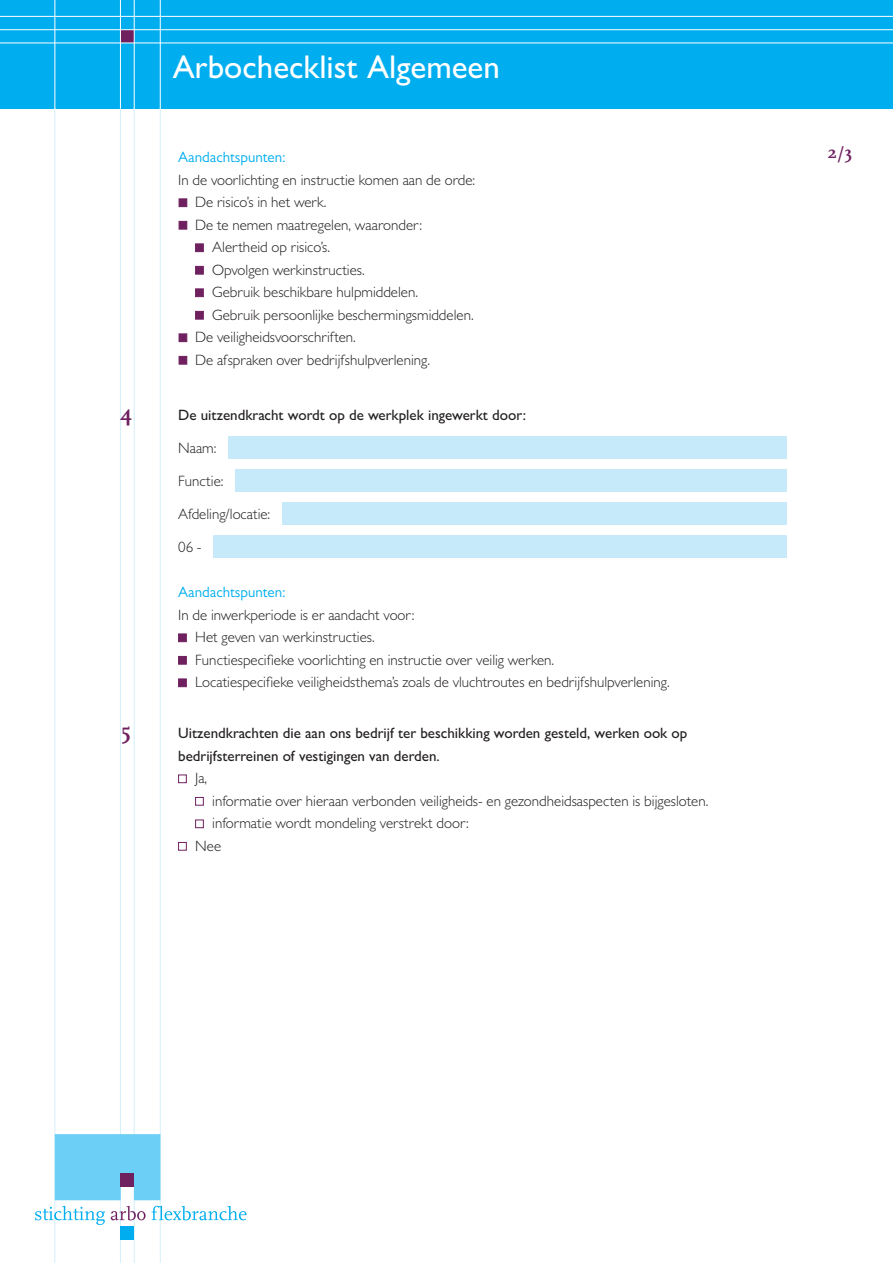
<style>
.page{position:relative;width:893px;height:1263px;background:#fff}
.page>*{position:absolute;margin:0;border:0;box-sizing:border-box;transform-origin:0 0}
.t1{font:500 33px "Gill Sans MT Pro";color:#fff}
.t2{font:700 22.5px "Scala";color:#6f205f}
.t3{font:700 18px "Scala";color:#6f205f}
.t4{font:300 15px/22.5px "Gill Sans MT Pro";color:#231f20}
.t5{font:500 15px/22.5px "Gill Sans MT Pro";color:#231f20}
.t6{font:15px "Gill Sans MT Pro";color:#00aeef}
</style>
<div class="page">
<div style="left:0;top:0;width:893px;height:108px;background:#00aeef"></div>
<div style="left:120px;top:30px;width:14px;height:13px;background:#6f205f"></div>
<hr style="left:0;top:43px;width:893px;height:1px;background:#fff">
<hr style="left:0;top:29px;width:893px;height:1px;background:#fff">
<hr style="left:0;top:16px;width:893px;height:1px;background:#fff">
<hr style="left:160px;top:0;width:1px;height:108px;background:#fff">
<hr style="left:120px;top:0;width:1px;height:108px;background:#fff">
<hr style="left:54px;top:0;width:1px;height:108px;background:#fff">
<hr style="left:134px;top:0;width:1px;height:108px;background:#fff">
<hr style="left:160px;top:108px;width:1px;height:1155px;background:#d4effb">
<hr style="left:120px;top:108px;width:1px;height:1155px;background:#d4effb">
<hr style="left:54px;top:108px;width:1px;height:1155px;background:#d4effb">
<hr style="left:134px;top:108px;width:1px;height:1155px;background:#d4effb">
<svg style="left:35px;top:1206px;width:70px;height:19px"></svg>
<svg style="left:111px;top:1206px;width:35px;height:14px"></svg>
<svg style="left:152px;top:1206px;width:95px;height:14px"></svg>
<div style="left:55px;top:1134px;width:105px;height:66px;background:#6bcff6"></div>
<div style="left:121px;top:1174px;width:13px;height:13px;background:#6f205f"></div>
<div style="left:121px;top:1227px;width:13px;height:13px;background:#00aeef"></div>
<div style="left:179px;top:198px;width:8px;height:9px;background:#6f205f;border:1px solid #6f205f"></div>
<div style="left:179px;top:221px;width:8px;height:8px;background:#6f205f;border:1px solid #6f205f"></div>
<div style="left:195px;top:243px;width:9px;height:9px;background:#6f205f;border:1px solid #6f205f"></div>
<div style="left:195px;top:266px;width:9px;height:8px;background:#6f205f;border:1px solid #6f205f"></div>
<div style="left:195px;top:288px;width:9px;height:9px;background:#6f205f;border:1px solid #6f205f"></div>
<div style="left:195px;top:311px;width:9px;height:8px;background:#6f205f;border:1px solid #6f205f"></div>
<div style="left:179px;top:333px;width:8px;height:9px;background:#6f205f;border:1px solid #6f205f"></div>
<div style="left:179px;top:356px;width:8px;height:8px;background:#6f205f;border:1px solid #6f205f"></div>
<div style="left:178px;top:633px;width:9px;height:9px;background:#6f205f;border:1px solid #6f205f"></div>
<div style="left:178px;top:656px;width:9px;height:8px;background:#6f205f;border:1px solid #6f205f"></div>
<div style="left:178px;top:678px;width:9px;height:9px;background:#6f205f;border:1px solid #6f205f"></div>
<div style="left:178px;top:774px;width:9px;height:9px;border:1px solid #6f205f"></div>
<div style="left:195px;top:797px;width:9px;height:8px;border:1px solid #6f205f"></div>
<div style="left:195px;top:819px;width:9px;height:9px;border:1px solid #6f205f"></div>
<div style="left:178px;top:842px;width:9px;height:8px;border:1px solid #6f205f"></div>
<div style="left:228px;top:436px;width:559px;height:22px;background:#c6eafa"></div>
<div style="left:235px;top:469px;width:552px;height:22px;background:#c6eafa"></div>
<div style="left:282px;top:502px;width:505px;height:22px;background:#c6eafa"></div>
<div style="left:213px;top:535px;width:574px;height:22px;background:#c6eafa"></div>
<h1 class="t1" style="left:173px;top:48px;width:328px">Arbochecklist Algemeen</h1>
<p class="t6" style="left:178px;top:148px;width:109px">Aandachtspunten:</p>
<p class="t4" style="left:178px;top:168px;width:299px">In de voorlichting en instructie komen aan de orde:</p>
<p class="t4" style="left:195px;top:190px;width:133px">De risico’s in het werk.</p>
<p class="t4" style="left:195px;top:213px;width:228px">De te nemen maatregelen, waaronder:</p>
<p class="t4" style="left:212px;top:235px;width:119px">Alertheid op risico’s.</p>
<p class="t4" style="left:212px;top:258px;width:154px">Opvolgen werkinstructies.</p>
<p class="t4" style="left:212px;top:280px;width:207px">Gebruik beschikbare hulpmiddelen.</p>
<p class="t4" style="left:212px;top:303px;width:263px">Gebruik persoonlijke beschermingsmiddelen.</p>
<p class="t4" style="left:195px;top:325px;width:162px">De veiligheidsvoorschriften.</p>
<p class="t4" style="left:195px;top:348px;width:236px">De afspraken over bedrijfshulpverlening.</p>
<h2 class="t2" style="left:120px;top:400px;width:14px">4</h2>
<p class="t5" style="left:178px;top:404px;width:349px">De uitzendkracht wordt op de werkplek ingewerkt door:</p>
<p class="t4" style="left:178px;top:436px;width:40px">Naam:</p>
<p class="t4" style="left:178px;top:469px;width:47px">Functie:</p>
<p class="t4" style="left:178px;top:502px;width:94px">Afdeling/locatie:</p>
<p class="t4" style="left:178px;top:535px;width:25px">06 -</p>
<p class="t6" style="left:178px;top:583px;width:109px">Aandachtspunten:</p>
<p class="t4" style="left:195px;top:603px;width:476px;text-indent:-17px">In de inwerkperiode is er aandacht voor:<br>Het geven van werkinstructies.<br>Functiespecifieke voorlichting en instructie over veilig werken.<br>Locatiespecifieke veiligheidsthema’s zoals de vluchtroutes en bedrijfshulpverlening.</p>
<h2 class="t2" style="left:121px;top:718px;width:11px">5</h2>
<p class="t5" style="left:178px;top:722px;width:511px">Uitzendkrachten die aan ons bedrijf ter beschikking worden gesteld, werken ook op bedrijfsterreinen of vestigingen van derden.</p>
<p class="t4" style="left:195px;top:766px;width:14px">Ja,</p>
<p class="t4" style="left:212px;top:789px;width:498px">informatie over hieraan verbonden veiligheids- en gezondheidsaspecten is bijgesloten.</p>
<p class="t4" style="left:212px;top:811px;width:258px">informatie wordt mondeling verstrekt door:</p>
<p class="t4" style="left:195px;top:834px;width:27px">Nee</p>
<p class="t3" style="left:827px;top:142px;width:26px">2/3</p>
</div>
